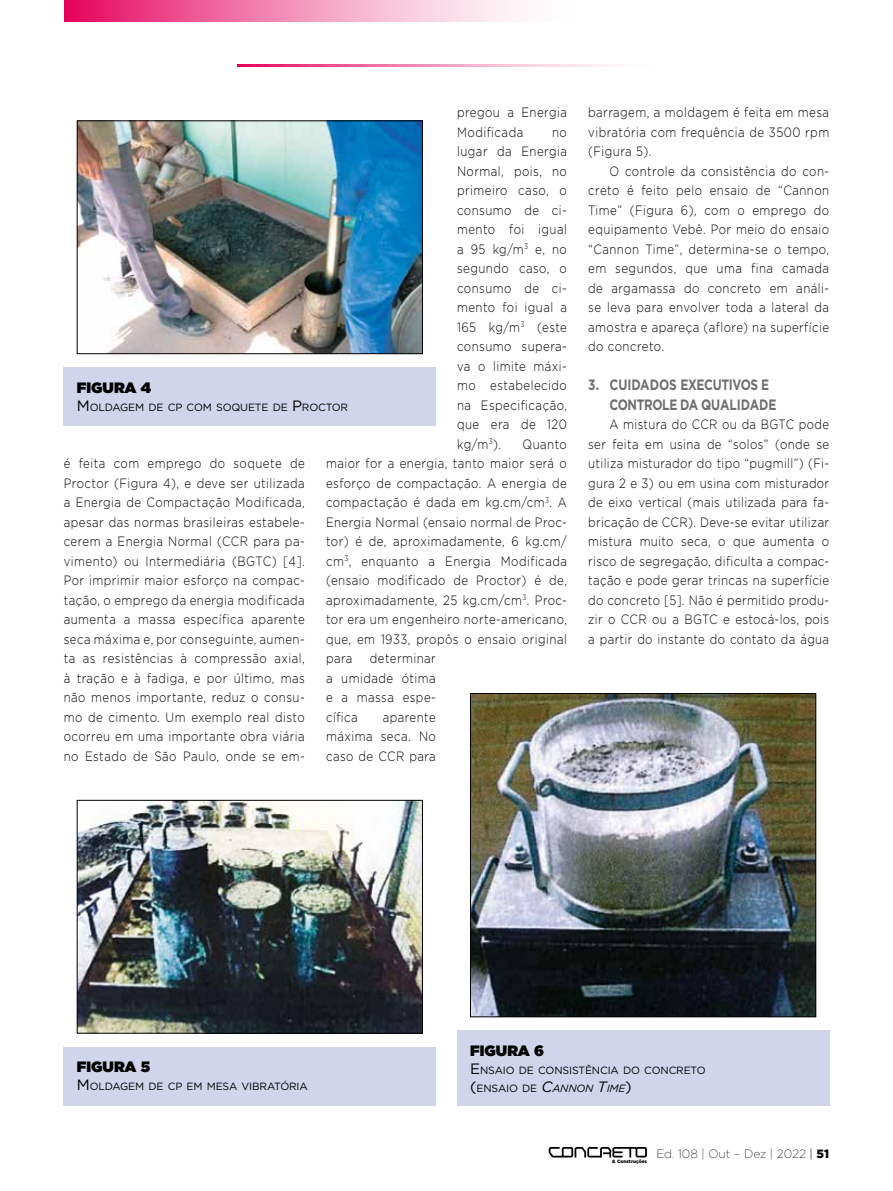
<style>
.page{position:relative;width:893px;height:1191px;background:#fff}
.page>*{position:absolute;margin:0;border:0;box-sizing:border-box;transform-origin:0 0}
.t1{font:700 15px/19.5px "Gotham";letter-spacing:-.03em;color:#706f6f;scale:.8 1}
.t2{font:900 15px "Gotham";color:#000}
.t3{font:300 13.5px/19.5px "Gotham";letter-spacing:.04em;color:#000;text-align:justify;scale:.85 1}
.t4{font:200 12px "Gotham";color:#000}
.t5{font:10.5px/18px "Gotham";letter-spacing:-.015em;color:#000}
.t6{font:900 4.8px "Gotham";color:#000}
.s1{font-size:15px}
.s2{font-style:italic;font-size:15px}
.s3{font-style:italic}
.s4{font-weight:300}
.s5{font-weight:900}
</style>
<div class="page">
<div style="left:547px;top:1145px;width:102px;height:14px;background:#fff;opacity:.81"></div>
<svg style="left:549px;top:1147px;width:98px;height:10px"></svg>
<div style="left:612px;top:1158px;width:36px;height:5px;background:#fff"></div>
<hr style="left:237px;top:64px;width:419px;height:2px;background:#e6005b">
<svg style="left:64px;top:0;width:456px;height:21px;background:#f38ab3"></svg>
<div style="left:64px;top:367px;width:372px;height:59px;background:#d2d4ec"></div>
<img style="left:79px;top:123px;width:342px;height:229px">
<div style="left:77px;top:121px;width:346px;height:233px;border:1px solid #000"></div>
<div style="left:64px;top:1047px;width:372px;height:59px;background:#d2d4ec"></div>
<img style="left:79px;top:802px;width:342px;height:229px">
<div style="left:77px;top:800px;width:346px;height:233px;border:1px solid #000"></div>
<div style="left:457px;top:1030px;width:372px;height:76px;background:#d2d4ec"></div>
<img style="left:472px;top:695px;width:342px;height:320px">
<div style="left:470px;top:693px;width:346px;height:324px;border:1px solid #000"></div>
<p class="t3" style="left:457px;top:102px;width:131px">pregou a Energia<br>Modificada</p>
<p class="t3" style="left:457px;top:122px;width:131px;text-indent:95px">no lugar da Energia Normal, pois, no primeiro caso, o consumo de ci&shy;mento foi igual a 95 kg/m<sup>3</sup> e, no segundo caso, o consumo de ci&shy;mento foi igual a 165 kg/m<sup>3</sup> (este consumo supera&shy;va o limite máxi&shy;mo estabelecido na Especificação, que era de 120 kg/m<sup>3</sup>).</p>
<p class="t2" style="left:77px;top:376px;width:76px">FIGURA 4</p>
<p class="t5" style="left:77px;top:397px;width:273px"><span class="s1">M</span> OLDAGEM DE CP COM SOQUETE DE <span class="s1">P</span>ROCTOR</p>
<p class="t3" style="left:326px;top:434px;width:285px;text-indent:196px">Quanto maior for a energia, tanto maior será o esforço de compactação. A energia de compactação é dada em kg.cm/cm<sup>3</sup>. A Energia Normal (ensaio normal de Proc&shy;tor) é de, aproximadamente, 6 kg.cm/ cm<sup>3</sup>, enquanto a Energia Modificada (ensaio modificado de Proctor) é de, aproximadamente, 25 kg.cm/cm<sup>3</sup>. Proc&shy;tor era um engenheiro norte-americano, que, em 1933, propôs o ensaio original para</p>
<p class="t3" style="left:64px;top:453px;width:285px">é feita com emprego do soquete de Proctor (Figura 4), e deve ser utilizada a Energia de Compactação Modificada, apesar das normas brasileiras estabele&shy;cerem a Energia Normal (CCR para pa&shy;vimento) ou Intermediária (BGTC) [4].<br>Por imprimir maior esforço na compac&shy;tação, o emprego da energia modificada aumenta a massa específica aparente seca máxima e, por conseguinte, aumen&shy;ta as resistências à compressão axial, à tração e à fadiga, e por último, mas não menos importante, reduz o consu&shy;mo de cimento. Um exemplo real disto ocorreu em uma importante obra viária no Estado de São Paulo, onde se em-</p>
<p class="t3" style="left:326px;top:648px;width:131px;text-indent:44px">determinar a umidade ótima e a massa espe&shy;cífica</p>
<p class="t3" style="left:326px;top:707px;width:131px;text-indent:57px">aparente máxima seca. No caso de CCR para</p>
<p class="t3" style="left:588px;top:102px;width:285px">barragem, a moldagem é feita em mesa vibratória com frequência de 3500 rpm (Figura 5).</p>
<p class="t3" style="left:588px;top:161px;width:285px;text-indent:21px">O controle da consistência do con&shy;creto é feito pelo ensaio de “Cannon Time” (Figura 6), com o emprego do equipamento Vebê. Por meio do ensaio “Cannon Time”, determina-se o tempo, em segundos, que uma fina camada de argamassa do concreto em análi&shy;se leva para envolver toda a lateral da amostra e apareça (aflore) na superfície do concreto.</p>
<p class="t1" style="left:609px;top:375px;width:210px;text-indent:-21px">3. CUIDADOS EXECUTIVOS E<br>CONTROLE DA QUALIDADE</p>
<p class="t3" style="left:588px;top:414px;width:285px;text-indent:21px">A mistura do CCR ou da BGTC pode ser feita em usina de “solos” (onde se utiliza misturador do tipo “pugmill”) (Fi&shy;gura 2 e 3) ou em usina com misturador de eixo vertical (mais utilizada para fa&shy;bricação de CCR). Deve-se evitar utilizar mistura muito seca, o que aumenta o risco de segregação, dificulta a compac&shy;tação e pode gerar trincas na superfície do concreto [5]. Não é permitido produ&shy;zir o CCR ou a BGTC e estocá-los, pois a partir do instante do contato da água</p>
<p class="t2" style="left:77px;top:1056px;width:75px">FIGURA 5</p>
<p class="t5" style="left:77px;top:1077px;width:232px"><span class="s1">M</span> OLDAGEM DE CP EM MESA VIBRATÓRIA</p>
<p class="t2" style="left:470px;top:1039px;width:75px">FIGURA 6</p>
<p class="t5" style="left:470px;top:1060px;width:237px"><span class="s1">E</span> NSAIO DE CONSISTÊNCIA DO CONCRETO <span class="s1">(</span>ENSAIO DE <span class="s2">C</span><span class="s3">ANNON</span> <span class="s2">T</span><span class="s3">IME</span><span class="s1">)</span></p>
<p class="t6" style="left:612px;top:1157px;width:36px">&amp; Construções</p>
<p class="t4" style="left:656px;top:1145px;width:174px">Ed. 108 | Out – Dez | 2022 <span class="s4">|</span> <span class="s5">51</span></p>
</div>
